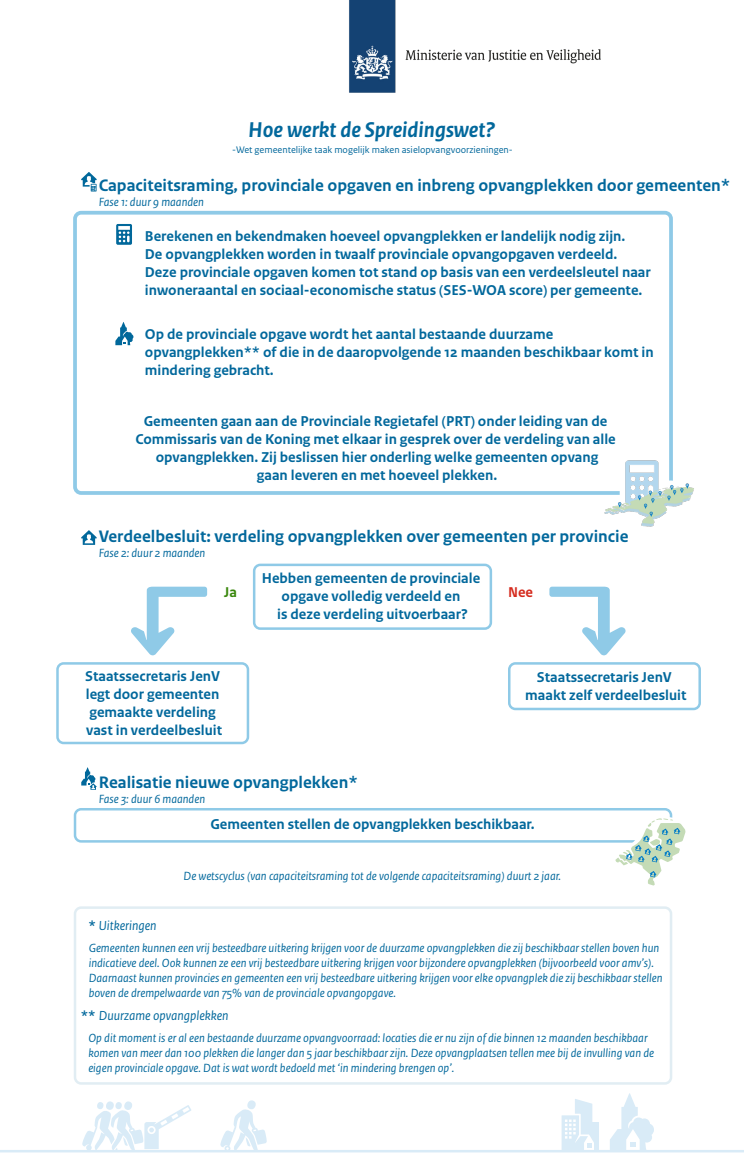
<style>
.page{position:relative;width:745px;height:1163px;background:#fff}
.page>*{position:absolute;margin:0;border:0;box-sizing:border-box;transform-origin:0 0}
.t1{font:italic 700 22.5px "Rijksoverheid Sans Text";color:#02689c}
.t2{font:700 17.5px "Rijksoverheid Sans Text";color:#02689c}
.t3{font:700 15px/18px "Rijksoverheid Sans Text";color:#02689c;text-align:center}
.t4{font:700 15px "Rijksoverheid Sans Text";color:#d52b1e}
.t5{font:700 15px "Rijksoverheid Sans Text";color:#39870c}
.t6{font:italic 13.75px "Rijksoverheid Sans Text";color:#02689c}
.t7{font:italic 12.5px/15px "Rijksoverheid Sans Text";color:#02689c}
.t8{font:10px "Rijksoverheid Sans Text";color:#02689c}
.s1{font-weight:700;font-style:normal}
</style>
<div class="page">
<svg style="left:220px;top:1100px;width:46px;height:49px"></svg>
<svg style="left:561px;top:1099px;width:37px;height:50px"></svg>
<svg style="left:610px;top:1093px;width:43px;height:56px"></svg>
<svg style="left:82px;top:1101px;width:109px;height:48px"></svg>
<hr style="left:0;top:1149px;width:743px;height:3px;background:#d9ebf7">
<div style="left:74px;top:906px;width:597px;height:178px;border:2px solid #e1edf3;border-radius:6px"></div>
<svg style="left:81px;top:530px;width:16px;height:15px"></svg>
<div style="left:507px;top:662px;width:193px;height:48px;border:2px solid #8fcae7;border-radius:6px"></div>
<div style="left:56px;top:662px;width:193px;height:82px;border:2px solid #8fcae7;border-radius:6px"></div>
<div style="left:253px;top:563px;width:239px;height:66px;border:2px solid #8fcae7;border-radius:6px"></div>
<svg style="left:549px;top:586px;width:76px;height:69px"></svg>
<svg style="left:131px;top:586px;width:76px;height:69px"></svg>
<div style="left:74px;top:807px;width:597px;height:35px;border:2px solid #8fcae7;border-radius:6px"></div>
<svg style="left:81px;top:767px;width:16px;height:22px"></svg>
<svg style="left:612px;top:815px;width:74px;height:70px"></svg>
<div style="left:73px;top:211px;width:599px;height:284px;border:4px solid #8fcae7;border-radius:6px"></div>
<svg style="left:115px;top:322px;width:18px;height:23px"></svg>
<svg style="left:116px;top:224px;width:16px;height:21px"></svg>
<img style="left:590px;top:447px;width:104px;height:80px">
<svg style="left:81px;top:172px;width:16px;height:19px"></svg>
<img style="left:349px;top:0;width:252px;height:93px">
<h1 class="t1" style="left:248px;top:116px;width:248px">Hoe werkt de Spreidingswet?</h1>
<p class="t8" style="left:232px;top:144px;width:282px">-Wet gemeentelijke taak mogelijk maken asielopvangvoorzieningen-</p>
<p class="t2" style="left:99px;top:175px;width:632px">Capaciteitsraming, provinciale opgaven en inbreng opvangplekken door gemeenten*</p>
<p class="t7" style="left:99px;top:194px;width:107px">Fase 1: duur 9 maanden</p>
<p class="t3" style="left:145px;top:227px;width:507px;text-align:left">Berekenen en bekendmaken hoeveel opvangplekken er landelijk nodig zijn.<br>De opvangplekken worden in twaalf provinciale opvangopgaven verdeeld.<br>Deze provinciale opgaven komen tot stand op basis van een verdeelsleutel naar inwoneraantal en sociaal-economische status (SES-WOA score) per gemeente.</p>
<p class="t3" style="left:145px;top:325px;width:510px;text-align:left">Op de provinciale opgave wordt het aantal bestaande duurzame opvangplekken** of die in de daaropvolgende 12 maanden beschikbaar komt in mindering gebracht.</p>
<p class="t3" style="left:135px;top:412px;width:481px">Gemeenten gaan aan de Provinciale Regietafel (PRT) onder leiding van de Commissaris van de Koning met elkaar in gesprek over de verdeling van alle opvangplekken. Zij beslissen hier onderling welke gemeenten opvang<br>gaan leveren en met hoeveel plekken.</p>
<p class="t2" style="left:99px;top:526px;width:531px">Verdeelbesluit: verdeling opvangplekken over gemeenten per provincie</p>
<p class="t7" style="left:99px;top:546px;width:108px">Fase 2: duur 2 maanden</p>
<p class="t5" style="left:224px;top:583px;width:14px">Ja</p>
<p class="t4" style="left:507px;top:583px;width:27px">Nee</p>
<p class="t3" style="left:261px;top:569px;width:220px">Hebben gemeenten de provinciale opgave volledig verdeeld en<br>is deze verdeling uitvoerbaar?</p>
<p class="t3" style="left:85px;top:667px;width:138px;text-align:left">Staatssecretaris JenV legt door gemeenten gemaakte verdeling vast in verdeelbesluit</p>
<p class="t2" style="left:99px;top:772px;width:260px">Realisatie nieuwe opvangplekken*</p>
<p class="t7" style="left:99px;top:791px;width:108px">Fase 3: duur 6 maanden</p>
<p class="t3" style="left:525px;top:668px;width:163px">Staatssecretaris JenV maakt zelf verdeelbesluit</p>
<p class="t3" style="left:210px;top:815px;width:325px">Gemeenten stellen de opvangplekken beschikbaar.</p>
<p class="t6" style="left:88px;top:917px;width:70px"><span class="s1">*</span> Uitkeringen</p>
<p class="t7" style="left:183px;top:868px;width:379px">De wetscyclus (van capaciteitsraming tot de volgende capaciteitsraming) duurt 2 jaar.</p>
<p class="t7" style="left:89px;top:940px;width:575px">Gemeenten kunnen een vrij besteedbare uitkering krijgen voor de duurzame opvangplekken die zij beschikbaar stellen boven hun indicatieve deel. Ook kunnen ze een vrij besteedbare uitkering krijgen voor bijzondere opvangplekken (bijvoorbeeld voor amv’s).<br>Daarnaast kunnen provincies en gemeenten een vrij besteedbare uitkering krijgen voor elke opvangplek die zij beschikbaar stellen boven de drempelwaarde van 75% van de provinciale opvangopgave.</p>
<p class="t6" style="left:81px;top:1007px;width:149px"><span class="s1">**</span> Duurzame opvangplekken</p>
<p class="t7" style="left:88px;top:1030px;width:567px">Op dit moment is er al een bestaande duurzame opvangvoorraad: locaties die er nu zijn of die binnen 12 maanden beschikbaar komen van meer dan 100 plekken die langer dan 5 jaar beschikbaar zijn. Deze opvangplaatsen tellen mee bij de invulling van de eigen provinciale opgave. Dat is wat wordt bedoeld met ‘in mindering brengen op’.</p>
</div>
